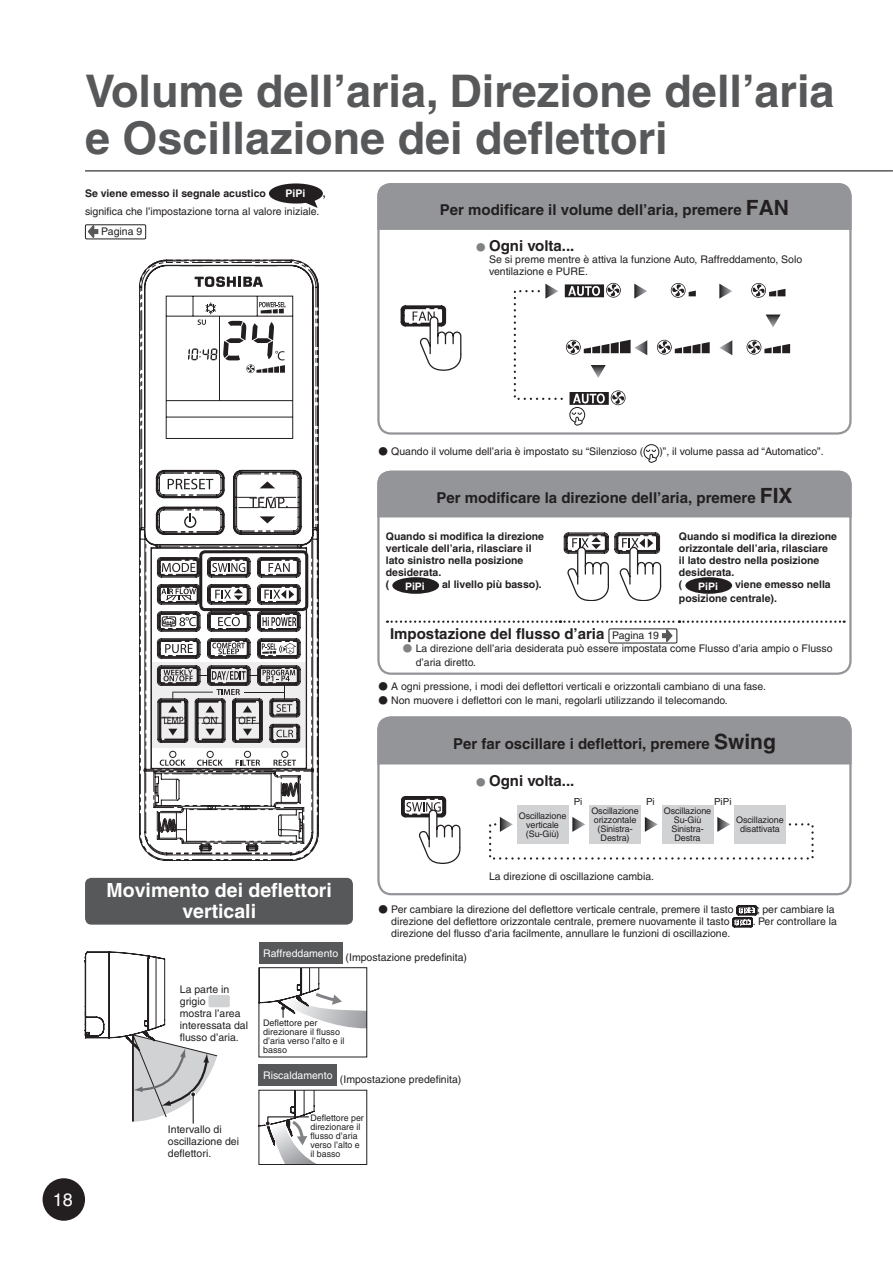
<style>
.page{position:relative;width:893px;height:1263px;background:#fff}
.page>*{position:absolute;margin:0;border:0;box-sizing:border-box;transform-origin:0 0}
.t1{font:700 45px/46.5px "Helvetica";color:#57585a}
.t2{font:700 19.5px/21px "Helvetica";color:#fff;text-align:center}
.t3{font:18px "Helvetica";color:#fff}
.t4{font:700 15px "Helvetica";color:#231f20}
.t5{font:10.5px/12px "Helvetica";color:#231f20}
.t6{font:700 10.5px/12px "Helvetica";color:#231f20}
.t7{font:700 10.5px "Helvetica";color:#fff}
.t8{font:700 10.35px "Helvetica";color:#fff}
.t9{font:9.75px/9px "Helvetica";color:#231f20;text-align:center}
.t10{font:9px/9px "Helvetica";letter-spacing:-.01em;color:#231f20;text-align:center}
.s1{font-size:21px}
.s2{font-weight:400;font-size:27px;color:#808285}
.s3{font-size:27px}
.s4{font-weight:400;font-size:10.5px}
.s5{font-size:27px;color:#808285}
</style>
<div class="page">
<div style="left:590px;top:805px;width:51px;height:38px;background:#d1d2d4"></div>
<div style="left:734px;top:805px;width:52px;height:38px;background:#d1d2d4"></div>
<svg style="left:489px;top:817px;width:325px;height:43px"></svg>
<div style="left:517px;top:805px;width:51px;height:38px;background:#d1d2d4"></div>
<div style="left:590px;top:805px;width:50px;height:38px;background:#d1d2d4"></div>
<div style="left:662px;top:805px;width:51px;height:38px;background:#d1d2d4"></div>
<div style="left:735px;top:805px;width:50px;height:38px;background:#d1d2d4"></div>
<svg style="left:387px;top:620px;width:458px;height:3px"></svg>
<div style="left:392px;top:577px;width:47px;height:17px;background:#231f20;border-radius:50%"></div>
<div style="left:685px;top:577px;width:47px;height:17px;background:#231f20;border-radius:50%"></div>
<svg style="left:662px;top:630px;width:10px;height:11px"></svg>
<div style="left:609px;top:628px;width:68px;height:15px;border:1px solid #231f20"></div>
<svg style="left:719px;top:284px;width:13px;height:15px"></svg>
<svg style="left:766px;top:314px;width:15px;height:13px"></svg>
<svg style="left:719px;top:340px;width:13px;height:15px"></svg>
<svg style="left:657px;top:340px;width:53px;height:15px"></svg>
<svg style="left:747px;top:340px;width:43px;height:15px"></svg>
<svg style="left:671px;top:283px;width:25px;height:15px"></svg>
<svg style="left:751px;top:283px;width:34px;height:15px"></svg>
<svg style="left:514px;top:283px;width:133px;height:143px"></svg>
<div style="left:85px;top:878px;width:268px;height:47px;background:#57585a;border-radius:6px"></div>
<div style="left:378px;top:184px;width:471px;height:46px;background:#939598"></div>
<div style="left:377px;top:183px;width:475px;height:252px;border:2px solid #939598;border-radius:13px"></div>
<svg style="left:401px;top:306px;width:60px;height:65px"></svg>
<svg style="left:643px;top:444px;width:17px;height:19px"></svg>
<div style="left:378px;top:471px;width:473px;height:46px;background:#939598"></div>
<div style="left:377px;top:471px;width:475px;height:204px;border:2px solid #939598;border-radius:13px"></div>
<svg style="left:564px;top:533px;width:97px;height:68px"></svg>
<div style="left:377px;top:718px;width:473px;height:46px;background:#939598"></div>
<div style="left:377px;top:716px;width:475px;height:179px;border:2px solid #939598;border-radius:13px"></div>
<svg style="left:732px;top:906px;width:25px;height:21px"></svg>
<svg style="left:401px;top:796px;width:59px;height:68px"></svg>
<svg style="left:269px;top:183px;width:54px;height:25px"></svg>
<svg style="left:88px;top:226px;width:10px;height:11px"></svg>
<div style="left:85px;top:224px;width:61px;height:15px;border:1px solid #231f20"></div>
<svg style="left:258px;top:967px;width:109px;height:198px"></svg>
<svg style="left:85px;top:952px;width:133px;height:171px"></svg>
<div style="left:259px;top:942px;width:84px;height:21px;background:#57585a"></div>
<div style="left:259px;top:1064px;width:78px;height:21px;background:#57585a"></div>
<div style="left:208px;top:995px;width:22px;height:12px;background:#d1d2d4;border-radius:2px"></div>
<svg style="left:139px;top:260px;width:179px;height:601px"></svg>
<svg style="left:160px;top:760px;width:25px;height:6px"></svg>
<svg style="left:197px;top:760px;width:26px;height:6px"></svg>
<svg style="left:236px;top:760px;width:24px;height:6px"></svg>
<svg style="left:274px;top:760px;width:22px;height:6px"></svg>
<svg style="left:195px;top:276px;width:68px;height:11px"></svg>
<svg style="left:165px;top:295px;width:128px;height:144px"></svg>
<svg style="left:157px;top:471px;width:144px;height:272px"></svg>
<div style="left:199px;top:550px;width:109px;height:61px;border:3px solid #231f20;border-radius:4px"></div>
<div style="left:43px;top:1178px;width:42px;height:43px;background:#231f20;border-radius:50%"></div>
<hr style="left:85px;top:170px;width:808px;height:2px;background:#57585a">
<h1 class="t1" style="left:85px;top:67px;width:751px">Volume dell’aria, Direzione dell’aria e Oscillazione dei deflettori</h1>
<p class="t6" style="left:85px;top:187px;width:182px">Se viene emesso il segnale acustico</p>
<p class="t7" style="left:286px;top:187px;width:21px">PiPi</p>
<p class="t6" style="left:323px;top:187px;width:4px">,</p>
<p class="t5" style="left:101px;top:202px;width:220px;line-height:20.1px;text-indent:-16px">significa che l’impostazione torna al valore iniziale.<br>Pagina 9</p>
<h3 class="t4" style="left:440px;top:201px;width:351px">Per modificare il volume dell’aria, premere <span class="s1">FAN</span></h3>
<h3 class="t4" style="left:476px;top:236px;width:100px"><span class="s2">•</span> Ogni volta...</h3>
<p class="t5" style="left:489px;top:253px;width:315px">Se si preme mentre è attiva la funzione Auto, Raffreddamento, Solo ventilazione e PURE.</p>
<h3 class="t3" style="left:53px;top:1189px;width:22px">18</h3>
<p class="t5" style="left:378px;top:445px;width:267px"><span class="s3">•</span> Quando il volume dell’aria è impostato su “Silenzioso (</p>
<p class="t5" style="left:659px;top:445px;width:166px">)”, il volume passa ad “Automatico”.</p>
<h3 class="t4" style="left:436px;top:488px;width:358px">Per modificare la direzione dell’aria, premere <span class="s1">FIX</span></h3>
<p class="t6" style="left:386px;top:531px;width:160px">Quando si modifica la direzione verticale dell’aria, rilasciare il lato sinistro nella posizione desiderata.<br>(</p>
<p class="t8" style="left:405px;top:579px;width:21px">PiPi</p>
<p class="t6" style="left:442px;top:579px;width:101px">al livello più basso).</p>
<p class="t6" style="left:679px;top:531px;width:160px">Quando si modifica la direzione orizzontale dell’aria, rilasciare<br>il lato destro nella posizione desiderata.<br>(</p>
<p class="t6" style="left:679px;top:578px;width:153px;line-height:13.5px;text-indent:56px">viene emesso nella posizione centrale).</p>
<p class="t8" style="left:698px;top:579px;width:21px">PiPi</p>
<h3 class="t4" style="left:390px;top:624px;width:270px">Impostazione del flusso d’aria <span class="s4">Pagina 19</span></h3>
<p class="t5" style="left:416px;top:642px;width:418px;line-height:13.5px;text-indent:-13px"><span class="s5">•</span> La direzione dell’aria desiderata può essere impostata come Flusso d’aria ampio o Flusso d’aria diretto.</p>
<p class="t5" style="left:378px;top:681px;width:389px"><span class="s3">•</span> A ogni pressione, i modi dei deflettori verticali e orizzontali cambiano di una fase.</p>
<p class="t5" style="left:378px;top:694px;width:351px"><span class="s3">•</span> Non muovere i deflettori con le mani, regolarli utilizzando il telecomando.</p>
<h3 class="t4" style="left:453px;top:734px;width:324px">Per far oscillare i deflettori, premere <span class="s1">Swing</span></h3>
<h3 class="t4" style="left:476px;top:771px;width:100px"><span class="s2">•</span> Ogni volta...</h3>
<h2 class="t2" style="left:107px;top:879px;width:227px">Movimento dei deflettori verticali</h2>
<p class="t9" style="left:574px;top:797px;width:10px">Pi</p>
<p class="t9" style="left:646px;top:797px;width:10px">Pi</p>
<p class="t9" style="left:714px;top:797px;width:19px">PiPi</p>
<p class="t9" style="left:590px;top:811px;width:50px">Horizontal (Left-Right)<br>Swing</p>
<p class="t10" style="left:519px;top:811px;width:49px">Oscillazione verticale (Su-Giù)</p>
<p class="t10" style="left:591px;top:807px;width:49px">Oscillazione orizzontale (Sinistra-<br>Destra)</p>
<p class="t10" style="left:664px;top:807px;width:49px">Oscillazione<br>Su-Giù<br>Sinistra-<br>Destra</p>
<p class="t10" style="left:736px;top:816px;width:49px">Oscillazione disattivata</p>
<p class="t5" style="left:489px;top:870px;width:167px">La direzione di oscillazione cambia.</p>
<p class="t9" style="left:519px;top:811px;width:49px">Vertical (Up-Down)<br>Swing</p>
<p class="t9" style="left:667px;top:811px;width:44px">Up-Down<br>Left-Right<br>Swing</p>
<p class="t9" style="left:747px;top:817px;width:28px">Swing off</p>
<p class="t5" style="left:378px;top:903px;width:357px"><span class="s3">•</span> Per cambiare la direzione del deflettore verticale centrale, premere il tasto</p>
<p class="t5" style="left:757px;top:903px;width:79px">; per cambiare la</p>
<p class="t5" style="left:391px;top:915px;width:340px">direzione del deflettore orizzontale centrale, premere nuovamente il tasto</p>
<p class="t5" style="left:753px;top:915px;width:86px">. Per controllare la</p>
<p class="t5" style="left:391px;top:927px;width:341px">direzione del flusso d’aria facilmente, annullare le funzioni di oscillazione.</p>
<p class="t5" style="left:180px;top:983px;width:70px">La parte in grigio<br>mostra l’area interessata dal flusso d’aria.</p>
<p class="t5" style="left:168px;top:1123px;width:73px">Intervallo di oscillazione dei deflettori.</p>
<p class="t5" style="left:263px;top:951px;width:205px"><sup>Raffreddamento</sup> (Impostazione predefinita)</p>
<p class="t10" style="left:263px;top:1019px;width:83px;text-align:left">Deflettore per direzionare il flusso d’aria verso l’alto e il basso</p>
<p class="t5" style="left:263px;top:1073px;width:200px"><sup>Riscaldamento</sup> (Impostazione predefinita)</p>
<p class="t10" style="left:310px;top:1113px;width:55px;text-align:left">Deflettore per direzionare il flusso d’aria verso l’alto e il basso</p>
</div>
